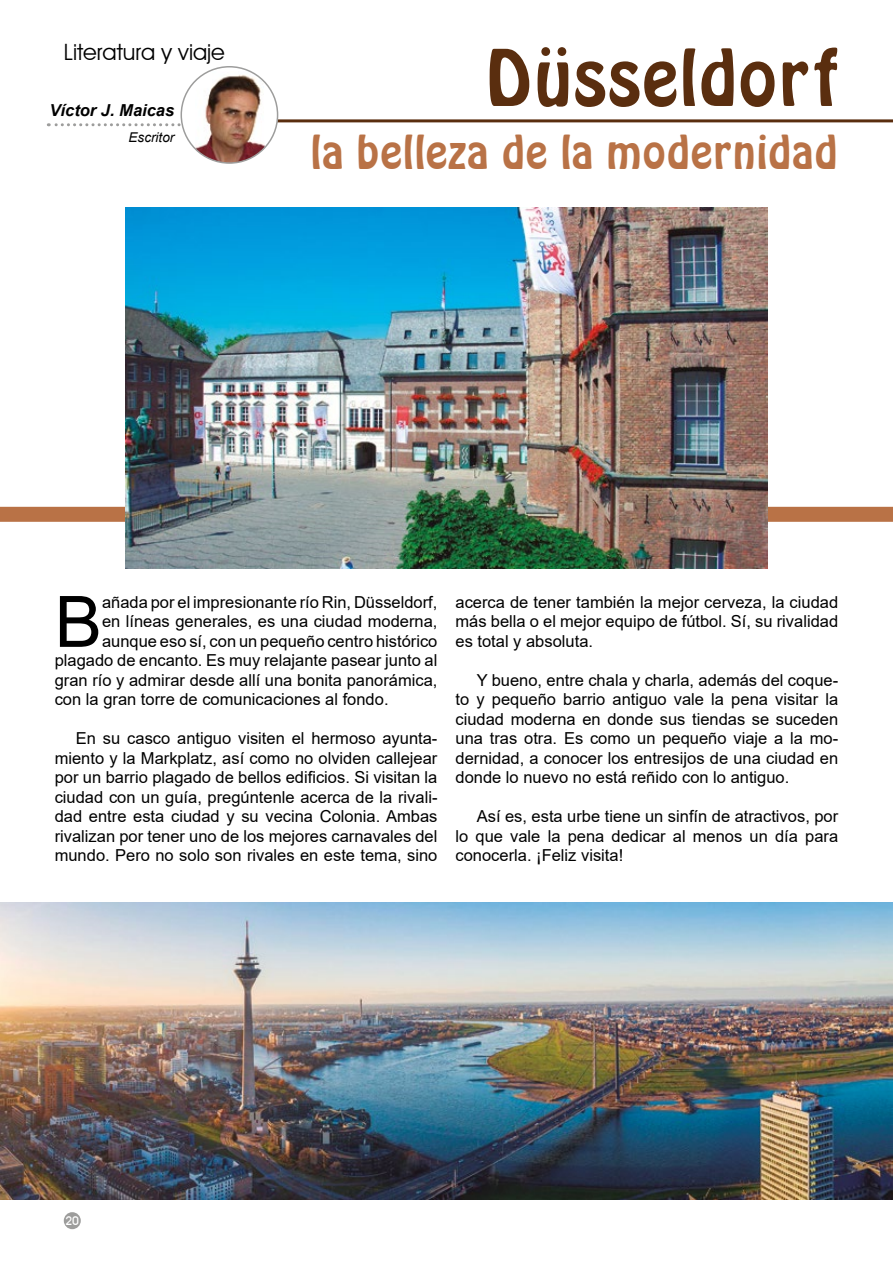
<style>
.page{position:relative;width:893px;height:1263px;background:#fff}
.page>*{position:absolute;margin:0;border:0;box-sizing:border-box;transform-origin:0 0}
.t1{font:75px "Hobo BT";color:#5a2e0f}
.t2{font:70.95px "Arial";color:#000}
.t3{font:45px "Hobo BT";color:#b97246}
.t4{font:22.5px "Avant Garde IT Cby BT";color:#000}
.t5{font:16.5px/19.5px "Arial";color:#000;text-align:justify}
.t6{font:italic 700 16.5px "Arial";color:#000}
.t7{font:italic 13.5px "Arial";color:#000}
.t8{font:500 12px "Avant Garde IT Cby BT";color:#fff}
</style>
<div class="page">
<div style="left:0;top:507px;width:893px;height:15px;background:#b97246"></div>
<hr style="left:225px;top:119px;width:668px;height:3px;background:#5a2e0f">
<img style="left:126px;top:207px;width:641px;height:361px">
<img style="left:0;top:902px;width:893px;height:297px">
<svg style="left:48px;top:98px;width:136px;height:28px"></svg>
<div style="left:181px;top:67px;width:97px;height:96px;background:#fff;border-radius:50%"></div>
<img style="left:195px;top:71px;width:70px;height:92px">
<div style="left:181px;top:66px;width:97px;height:98px;border:2px solid #9d9d9c;border-radius:50%"></div>
<div style="left:64px;top:1212px;width:17px;height:17px;background:#9d9d9c;border-radius:50%"></div>
<h3 class="t4" style="left:64px;top:38px;width:163px">Literatura y viaje</h3>
<p class="t6" style="left:50px;top:99px;width:126px">Víctor J. Maicas</p>
<p class="t7" style="left:129px;top:128px;width:47px">Escritor</p>
<h1 class="t1" style="left:485px;top:32px;width:355px">Düsseldorf</h1>
<h3 class="t3" style="left:310px;top:125px;width:530px">la belleza de la modernidad</h3>
<h2 class="t2" style="left:55px;top:573px;width:49px">B</h2>
<p class="t5" style="left:102px;top:592px;width:337px">añada por el impresionante río Rin, Düsseldorf,</p>
<p class="t5" style="left:102px;top:612px;width:337px">en líneas generales, es una ciudad moderna,</p>
<p class="t5" style="left:102px;top:631px;width:337px">aunque eso sí, con un pequeño centro histórico</p>
<p class="t5" style="left:55px;top:651px;width:384px">plagado de encanto. Es muy relajante pasear junto al</p>
<p class="t5" style="left:55px;top:670px;width:384px">gran río y admirar desde allí una bonita panorámica,</p>
<p class="t5" style="left:55px;top:690px;width:335px">con la gran torre de comunicaciones al fondo.</p>
<p class="t5" style="left:55px;top:729px;width:384px;text-indent:21px">En su casco antiguo visiten el hermoso ayunta&shy;miento y la Markplatz, así como no olviden callejear por un barrio plagado de bellos edificios. Si visitan la ciudad con un guía, pregúntenle acerca de la rivali&shy;dad entre esta ciudad y su vecina Colonia. Ambas rivalizan por tener uno de los mejores carnavales del mundo. Pero no solo son rivales en este tema, sino</p>
<p class="t5" style="left:455px;top:592px;width:384px">acerca de tener también la mejor cerveza, la ciudad más bella o el mejor equipo de fútbol. Sí, su rivalidad es total y absoluta.</p>
<p class="t5" style="left:455px;top:670px;width:384px;text-indent:21px">Y bueno, entre chala y charla, además del coque&shy;to y pequeño barrio antiguo vale la pena visitar la ciudad moderna en donde sus tiendas se suceden una tras otra. Es como un pequeño viaje a la mo&shy;dernidad, a conocer los entresijos de una ciudad en donde lo nuevo no está reñido con lo antiguo.</p>
<p class="t5" style="left:455px;top:807px;width:384px;text-indent:21px">Así es, esta urbe tiene un sinfín de atractivos, por lo que vale la pena dedicar al menos un día para conocerla. ¡Feliz visita!</p>
<p class="t8" style="left:65px;top:1213px;width:15px">20</p>
</div>
